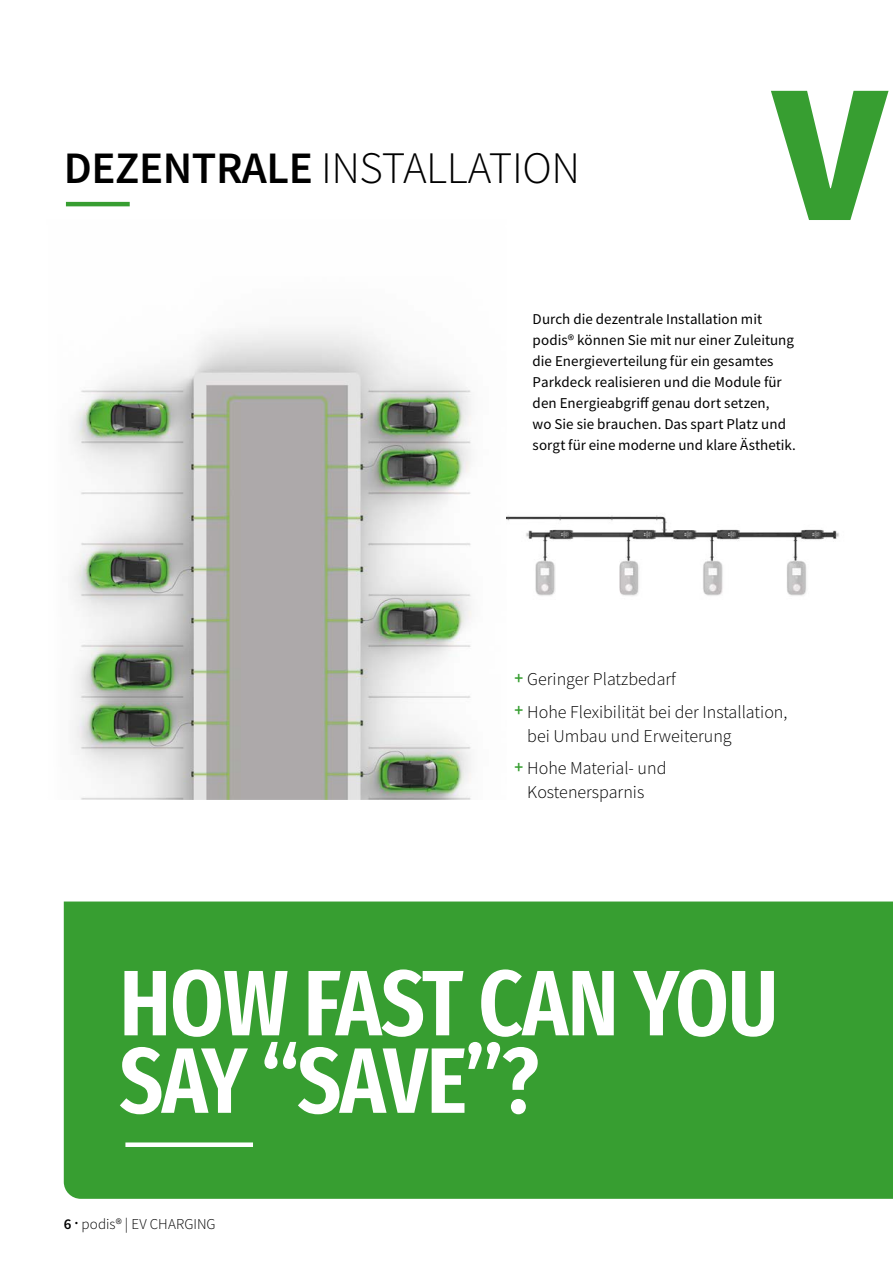
<style>
.page{position:relative;width:893px;height:1263px;background:#fff}
.page>*{position:absolute;margin:0;border:0;box-sizing:border-box;transform-origin:0 0}
.t1{font:900 198.75px "Source Sans Pro";color:#379e31}
.t2{font:600 extra-condensed 93px/77.4px "Fira Sans";letter-spacing:-.015em;color:#fff}
.t3{font:300 45px "Source Sans Pro";letter-spacing:-.01em;color:#000}
.t4{font:300 18px/32.5px "Source Sans Pro";color:#000}
.t5{font:15px/21px "Source Sans Pro";color:#000}
.t6{font:300 15px "Source Sans Pro";letter-spacing:.005em;color:#000}
.s1{font-weight:600}
.s2{font-weight:600;color:#379e31}
</style>
<div class="page">
<div style="left:64px;top:901px;width:829px;height:298px;background:#379e31"></div>
<img style="left:71px;top:329px;width:401px;height:470px">
<div style="left:125px;top:1142px;width:128px;height:5px;background:#fff"></div>
<img style="left:506px;top:515px;width:333px;height:81px">
<hr style="left:66px;top:202px;width:64px;height:4px;background:#379e31">
<h3 class="t3" style="left:64px;top:140px;width:518px"><span class="s1">DEZENTRALE</span> INSTALLATION</h3>
<h1 class="t1" style="left:773px;top:16px;width:115px">V</h1>
<p class="t5" style="left:533px;top:308px;width:265px">Durch die dezentrale Installation mit podis® können Sie mit nur einer Zuleitung die Energieverteilung für ein gesamtes Parkdeck realisieren und die Module für den Energieabgriff genau dort setzen,<br>wo Sie sie brauchen. Das spart Platz und sorgt für eine moderne und klare Ästhetik.</p>
<p class="t4" style="left:514px;top:663px;width:274px"><span class="s2">+</span> Geringer Platzbedarf<br><span class="s2">+</span> Hohe Flexibilität bei der Installation,</p>
<p class="t4" style="left:514px;top:719px;width:219px;text-indent:13px">bei Umbau und Erweiterung <span class="s2">+</span> Hohe Material- und</p>
<p class="t4" style="left:527px;top:776px;width:119px">Kostenersparnis</p>
<h2 class="t2" style="left:120px;top:959px;width:660px">HOW FAST CAN YOU<br>SAY “SAVE”?</h2>
<p class="t6" style="left:64px;top:1215px;width:153px"><span class="s1">6 </span><sup>.</sup> podis® | EV CHARGING</p>
</div>
